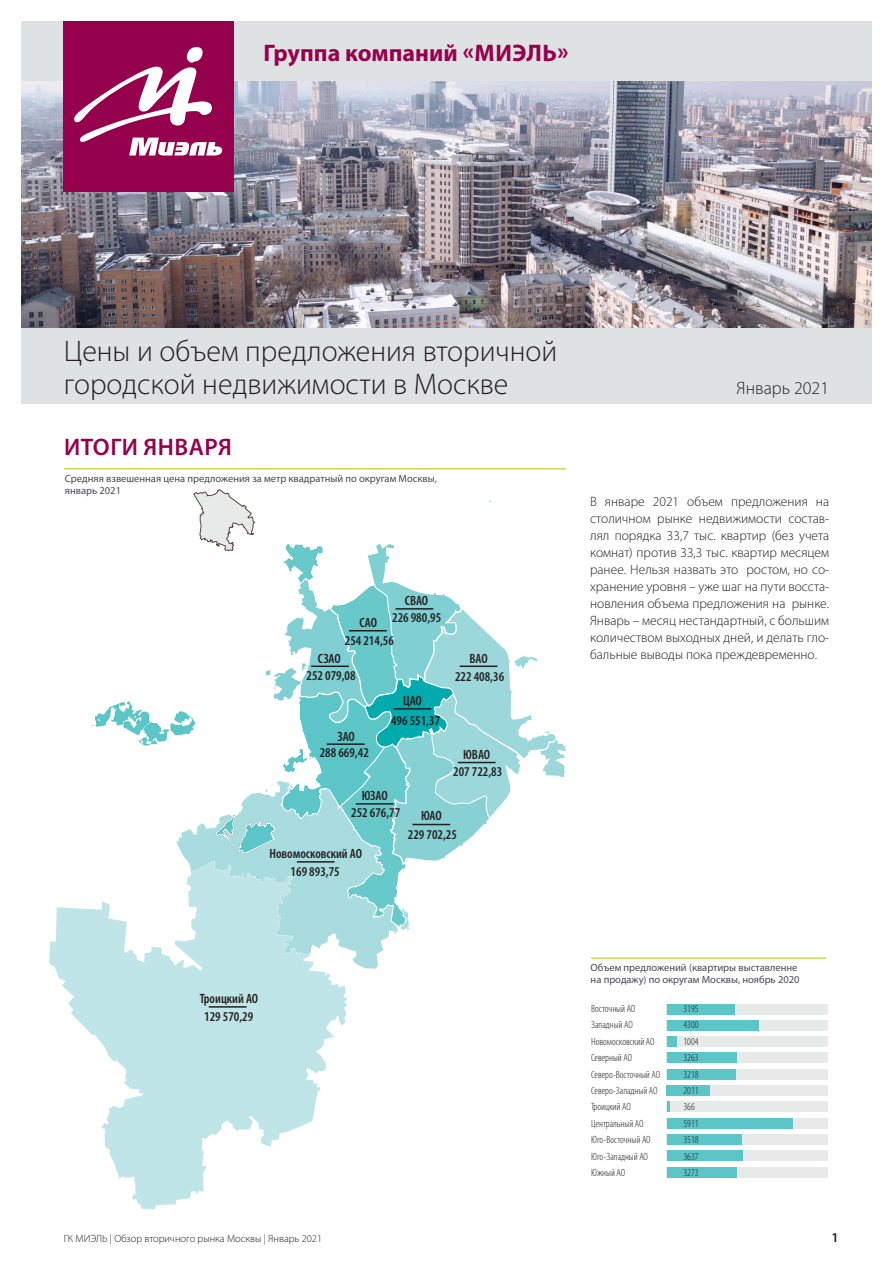
<style>
.page{position:relative;width:893px;height:1263px;background:#fff}
.page>*{position:absolute;margin:0;border:0;box-sizing:border-box;transform-origin:0 0}
.t1{font:300 30px/33px "Myriad Pro";color:#231f20}
.t2{font:700 24px "Myriad Pro";color:#96014e}
.t3{font:600 24px "Myriad Pro";letter-spacing:.02em;color:#96014e}
.t4{font:300 18px "Myriad Pro";color:#231f20}
.t5{font:300 13.5px/17px "Myriad Pro";color:#231f20;text-align:justify}
.t6{font:600 condensed 13.5px/18.3px "Myriad Pro";color:#231f20;text-align:center}
.t7{font:600 13.5px "Myriad Pro";color:#231f20}
.t8{font:300 condensed 10.5px/16.5px "Myriad Pro";color:#231f20}
.t9{font:10.5px/12px "Myriad Pro";color:#494a50}
.t10{font:300 10.5px "Myriad Pro";color:#231f20}
</style>
<div class="page">
<div style="left:667px;top:1167px;width:161px;height:10px;background:#e6eae9"></div>
<div style="left:667px;top:1118px;width:161px;height:10px;background:#e6eae9"></div>
<div style="left:667px;top:1069px;width:161px;height:10px;background:#e6eae9"></div>
<div style="left:667px;top:1151px;width:161px;height:10px;background:#e6eae9"></div>
<div style="left:667px;top:1102px;width:161px;height:10px;background:#e6eae9"></div>
<div style="left:667px;top:1053px;width:161px;height:10px;background:#e6eae9"></div>
<div style="left:667px;top:1020px;width:161px;height:10px;background:#e6eae9"></div>
<div style="left:667px;top:1134px;width:161px;height:11px;background:#e6eae9"></div>
<div style="left:667px;top:1085px;width:161px;height:11px;background:#e6eae9"></div>
<div style="left:667px;top:1036px;width:161px;height:11px;background:#e6eae9"></div>
<div style="left:667px;top:1004px;width:161px;height:10px;background:#e6eae9"></div>
<div style="left:667px;top:1118px;width:126px;height:10px;background:#5cc5c8"></div>
<div style="left:667px;top:1004px;width:68px;height:10px;background:#5cc5c8"></div>
<div style="left:667px;top:1020px;width:91px;height:10px;background:#5cc5c8"></div>
<div style="left:667px;top:1036px;width:10px;height:11px;background:#5cc5c8"></div>
<svg style="left:667px;top:1102px;width:3px;height:10px"></svg>
<div style="left:667px;top:1053px;width:69px;height:10px;background:#5cc5c8"></div>
<div style="left:667px;top:1069px;width:68px;height:10px;background:#5cc5c8"></div>
<div style="left:667px;top:1085px;width:43px;height:10px;background:#5cc5c8"></div>
<div style="left:667px;top:1134px;width:75px;height:11px;background:#5cc5c8"></div>
<div style="left:667px;top:1151px;width:76px;height:10px;background:#5cc5c8"></div>
<div style="left:667px;top:1167px;width:70px;height:10px;background:#5cc5c8"></div>
<hr style="left:64px;top:468px;width:502px;height:2px;background:#c9db49">
<hr style="left:591px;top:957px;width:235px;height:2px;background:#c9db49">
<svg style="left:49px;top:907px;width:299px;height:302px;fill:#c0e5e8"></svg>
<svg style="left:91px;top:489px;width:476px;height:480px"></svg>
<img style="left:21px;top:81px;width:851px;height:247px">
<div style="left:21px;top:21px;width:851px;height:60px;background:#dfe2e3"></div>
<div style="left:21px;top:328px;width:851px;height:76px;background:#dfe2e3"></div>
<div style="left:64px;top:21px;width:170px;height:170px;background:#96014e"></div>
<svg style="left:74px;top:47px;width:149px;height:109px"></svg>
<hr style="left:394px;top:708px;width:37px;height:2px;background:#231f20">
<hr style="left:460px;top:665px;width:37px;height:2px;background:#231f20">
<hr style="left:395px;top:608px;width:38px;height:2px;background:#231f20">
<hr style="left:349px;top:630px;width:38px;height:1px;background:#231f20">
<hr style="left:311px;top:665px;width:38px;height:2px;background:#231f20">
<hr style="left:327px;top:743px;width:38px;height:2px;background:#231f20">
<hr style="left:458px;top:762px;width:38px;height:1px;background:#231f20">
<hr style="left:412px;top:824px;width:38px;height:1px;background:#231f20">
<hr style="left:356px;top:803px;width:38px;height:2px;background:#231f20">
<hr style="left:297px;top:861px;width:38px;height:2px;background:#231f20">
<hr style="left:209px;top:1006px;width:38px;height:2px;background:#231f20">
<h2 class="t2" style="left:264px;top:37px;width:307px">Группа компаний «МИЭЛЬ»</h2>
<h1 class="t1" style="left:64px;top:335px;width:495px">Цены и объем предложения вторичной городской недвижимости в Москве</h1>
<h2 class="t3" style="left:64px;top:432px;width:170px">ИТОГИ ЯНВАРЯ</h2>
<p class="t9" style="left:65px;top:472px;width:374px">Средняя взвешенная цена предложения за метр квадратный по округам Москвы, январь 2021</p>
<p class="t6" style="left:360px;top:613px;width:19px">САО</p>
<p class="t6" style="left:405px;top:591px;width:25px">СВАО</p>
<p class="t6" style="left:392px;top:608px;width:51px">226 980,95</p>
<p class="t6" style="left:345px;top:631px;width:51px">254 214,56</p>
<p class="t6" style="left:318px;top:649px;width:24px">СЗАО</p>
<p class="t6" style="left:307px;top:666px;width:51px">252 079,08</p>
<p class="t6" style="left:338px;top:727px;width:19px">ЗАО</p>
<p class="t6" style="left:320px;top:744px;width:51px">288 669,42</p>
<p class="t6" style="left:403px;top:691px;width:20px">ЦАО</p>
<p class="t6" style="left:391px;top:711px;width:51px">496 551,37</p>
<p class="t6" style="left:362px;top:786px;width:27px">ЮЗАО</p>
<p class="t6" style="left:351px;top:803px;width:51px">252 676,77</p>
<p class="t6" style="left:421px;top:806px;width:22px">ЮАО</p>
<p class="t6" style="left:455px;top:649px;width:51px">ВАО<br>222 408,36</p>
<p class="t6" style="left:463px;top:745px;width:28px">ЮВАО</p>
<p class="t6" style="left:453px;top:762px;width:51px">207 722,83</p>
<p class="t6" style="left:269px;top:844px;width:94px">Новомосковский АО</p>
<p class="t6" style="left:291px;top:862px;width:51px">169 893,75</p>
<p class="t6" style="left:200px;top:989px;width:60px">Троицкий АО</p>
<p class="t6" style="left:204px;top:1007px;width:51px">129 570,29</p>
<p class="t6" style="left:408px;top:825px;width:51px">229 702,25</p>
<h3 class="t4" style="left:737px;top:378px;width:94px">Январь 2021</h3>
<p class="t5" style="left:590px;top:493px;width:241px">В январе 2021 объем предложения на столичном рынке недвижимости состав&shy;лял порядка 33,7 тыс. квартир (без учета комнат) против 33,3 тыс. квартир месяцем ранее. Нельзя назвать это ростом, но со&shy;хранение уровня – уже шаг на пути восста&shy;новления объема предложения на рынке.<br>Январь – месяц нестандартный, с большим количеством выходных дней, и делать гло&shy;бальные выводы пока преждевременно.</p>
<p class="t9" style="left:591px;top:961px;width:210px">Объем предложений (квартиры выставленне на продажу) по округам Москвы, ноябрь 2020</p>
<p class="t8" style="left:591px;top:1000px;width:71px">Восточный АО<br>Западный АО<br>Новомосковский АО<br>Северный АО<br>Северо-Восточный АО<br>Северо-Западный АО<br>Троицкий АО<br>Центральный АО<br>Юго-Восточный АО<br>Юго-Западный АО<br>Южный АО</p>
<p class="t8" style="left:683px;top:1000px;width:17px">3195<br>4300<br>1004<br>3263<br>3218<br>2011<br>366<br>5911<br>3518<br>3637<br>3273</p>
<p class="t10" style="left:64px;top:1232px;width:260px">ГК МИЭЛЬ | Обзор вторичного рынка Москвы | Январь 2021</p>
<p class="t7" style="left:831px;top:1228px;width:9px">1</p>
</div>
